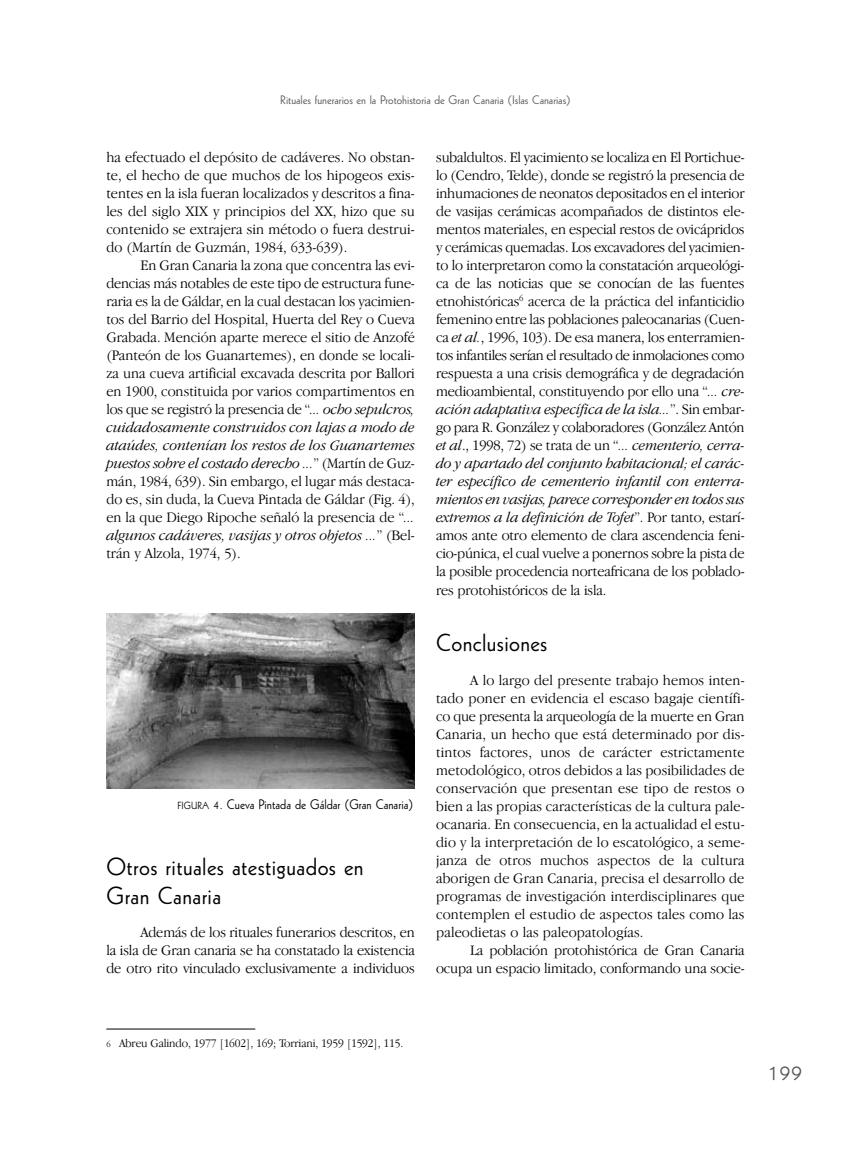
<style>
.page{position:relative;width:851px;height:1149px;background:#fff}
.page>*{position:absolute;margin:0;border:0;box-sizing:border-box;transform-origin:0 0}
.t1{font:24px/28.8px "Geometric 231 BT Roman C";letter-spacing:.015em;color:#000}
.t2{font:21px "Geometric 231 BT Roman C";color:#595959}
.t3{font:300 15px/18px "Garamond IT Cby BT";letter-spacing:-.01em;color:#000;text-align:justify;scale:.95 1}
.t4{font:13.5px "Geometric 231 BT Roman C";color:#000;scale:.95 1}
.t5{font:12px "Geometric 231 BT Roman C";color:#595959}
.t6{font:300 12px "Garamond IT Cby BT";letter-spacing:-.01em;color:#000;scale:.95 1}
.s1{font-style:italic}
.s2{font-size:10.2px}
.s3{font-size:12px}
.s4{font-size:9px}
</style>
<div class="page">
<img style="left:106px;top:613px;width:309px;height:175px">
<hr style="left:106px;top:1028px;width:149px;height:1px;background:#000">
<p class="t5" style="left:280px;top:96px;width:292px">Rituales funerarios en la Protohistoria de Gran Canaria (Islas Canarias)</p>
<p class="t3" style="left:106px;top:149px;width:326px">ha efectuado el depósito de cadáveres. No obstan&shy;te, el hecho de que muchos de los hipogeos exis&shy;tentes en la isla fueran localizados y descritos a fina&shy;les del siglo XIX y principios del XX, hizo que su contenido se extrajera sin método o fuera destrui&shy;do (Martín de Guzmán, 1984, 633-639).</p>
<p class="t3" style="left:106px;top:257px;width:326px;text-indent:34px">En Gran Canaria la zona que concentra las evi&shy;dencias más notables de este tipo de estructura fune&shy;raria es la de Gáldar, en la cual destacan los yacimien&shy;tos del Barrio del Hospital, Huerta del Rey o Cueva Grabada. Mención aparte merece el sitio de Anzofé (Panteón de los Guanartemes), en donde se locali&shy;za una cueva artificial excavada descrita por Ballori en 1900, constituida por varios compartimentos en los que se registró la presencia de “<span class="s1">... ocho sepulcros, cuidadosamente construidos con lajas a modo de ataúdes, contenían los restos de los Guanartemes puestos sobre el costado derecho ...</span>” (Martín de Guz&shy;mán, 1984, 639). Sin embargo, el lugar más destaca&shy;do es, sin duda, la Cueva Pintada de Gáldar (Fig. 4), en la que Diego Ripoche señaló la presencia de “<span class="s1">... algunos cadáveres, vasijas y otros objetos ...</span>” (Bel&shy;trán y Alzola, 1974, 5).</p>
<p class="t4" style="left:177px;top:798px;width:249px"><span class="s2">FIGURA</span> <span class="s3">4</span>. Cueva Pintada de Gáldar (Gran Canaria)</p>
<h1 class="t1" style="left:106px;top:853px;width:259px">Otros rituales atestiguados en<br>Gran Canaria</h1>
<p class="t3" style="left:106px;top:923px;width:326px;text-indent:34px">Además de los rituales funerarios descritos, en la isla de Gran canaria se ha constatado la existencia de otro rito vinculado exclusivamente a individuos</p>
<p class="t3" style="left:436px;top:149px;width:326px">subaldultos. El yacimiento se localiza en El Portichue&shy;lo (Cendro, Telde), donde se registró la presencia de inhumaciones de neonatos depositados en el interior de vasijas cerámicas acompañados de distintos ele&shy;mentos materiales, en especial restos de ovicápridos y cerámicas quemadas. Los excavadores del yacimien&shy;to lo interpretaron como la constatación arqueológi&shy;ca de las noticias que se conocían de las fuentes etnohistóricas<sup>6</sup> acerca de la práctica del infanticidio femenino entre las poblaciones paleocanarias (Cuen&shy;ca <span class="s1">et al.</span>, 1996, 103). De esa manera, los enterramien&shy;tos infantiles serían el resultado de inmolaciones como respuesta a una crisis demográfica y de degradación medioambiental, constituyendo por ello una “<span class="s1">... cre&shy;ación adaptativa específica de la isla...</span>”. Sin embar&shy;go para R. González y colaboradores (González Antón <span class="s1">et al</span>., 1998, 72) se trata de un “<span class="s1">... cementerio, cerra&shy;do y apartado del conjunto habitacional; el carác&shy;ter específico de cementerio infantil con enterra&shy;mientos en vasijas, parece corresponder en todos sus extremos a la definición de Tofet</span>”. Por tanto, estarí&shy;amos ante otro elemento de clara ascendencia feni&shy;cio-púnica, el cual vuelve a ponernos sobre la pista de la posible procedencia norteafricana de los poblado&shy;res protohistóricos de la isla.</p>
<h1 class="t1" style="left:436px;top:630px;width:113px">Conclusiones</h1>
<p class="t3" style="left:436px;top:671px;width:326px;text-indent:34px">A lo largo del presente trabajo hemos inten&shy;tado poner en evidencia el escaso bagaje científi&shy;co que presenta la arqueología de la muerte en Gran Canaria, un hecho que está determinado por dis&shy;tintos factores, unos de carácter estrictamente metodológico, otros debidos a las posibilidades de conservación que presentan ese tipo de restos o bien a las propias características de la cultura pale&shy;ocanaria. En consecuencia, en la actualidad el estu&shy;dio y la interpretación de lo escatológico, a seme&shy;janza de otros muchos aspectos de la cultura aborigen de Gran Canaria, precisa el desarrollo de programas de investigación interdisciplinares que contemplen el estudio de aspectos tales como las paleodietas o las paleopatologías.</p>
<p class="t3" style="left:436px;top:941px;width:326px;text-align:right">La población protohistórica de Gran Canaria ocupa un espacio limitado, conformando una socie-</p>
<p class="t6" style="left:106px;top:1038px;width:314px"><span class="s4">6</span> Abreu Galindo, 1977 [1602], 169; Torriani, 1959 [1592], 115.</p>
<h2 class="t2" style="left:767px;top:1064px;width:37px">199</h2>
</div>
